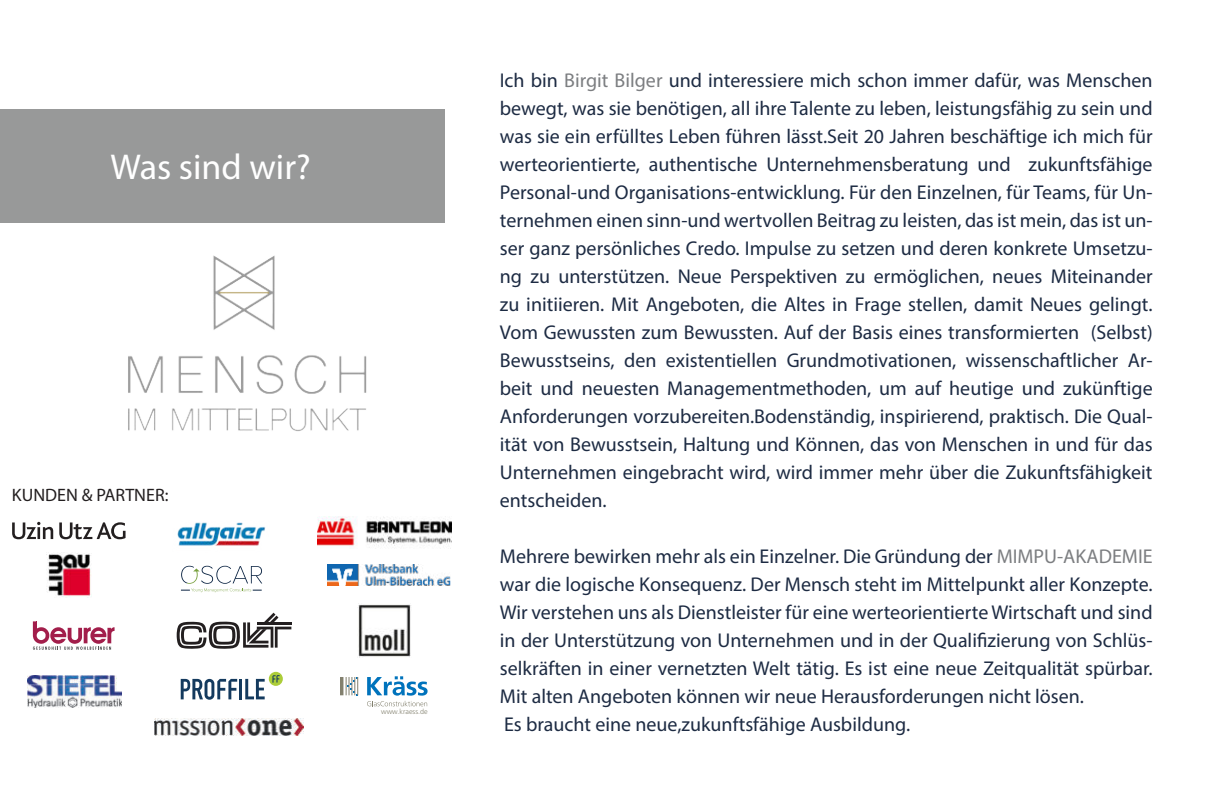
<style>
.page{position:relative;width:1224px;height:792px;background:#fff}
.page>*{position:absolute;margin:0;border:0;box-sizing:border-box;transform-origin:0 0}
.t1{font:36px "Myriad Pro";color:#fff}
.t2{font:20px/28px "Myriad Pro";color:#1d2b43;text-align:justify}
.t3{font:18px "Myriad Pro";color:#231f20}
.t4{font:300 7.2px "Frutiger";color:#82806e}
.s1{color:#7c7e81}
</style>
<div class="page">
<div style="left:0;top:110px;width:445px;height:113px;background:#989999"></div>
<img style="left:177px;top:522px;width:89px;height:24px">
<svg style="left:33px;top:621px;width:82px;height:29px"></svg>
<svg style="left:177px;top:613px;width:114px;height:36px"></svg>
<hr style="left:257px;top:622px;width:34px;height:3px;background:#231f20">
<svg style="left:346px;top:677px;width:12px;height:18px"></svg>
<hr style="left:340px;top:677px;width:3px;height:18px;background:#82806e">
<svg style="left:367px;top:676px;width:61px;height:30px"></svg>
<img style="left:155px;top:718px;width:149px;height:18px">
<hr style="left:239px;top:679px;width:3px;height:20px;background:#143a5e">
<svg style="left:245px;top:679px;width:20px;height:20px"></svg>
<svg style="left:181px;top:679px;width:56px;height:21px"></svg>
<div style="left:269px;top:672px;width:14px;height:14px;background:#accd39;border-radius:50%"></div>
<svg style="left:272px;top:675px;width:8px;height:8px"></svg>
<svg style="left:12px;top:522px;width:41px;height:17px"></svg>
<svg style="left:59px;top:522px;width:67px;height:17px"></svg>
<svg style="left:181px;top:566px;width:81px;height:26px"></svg>
<img style="left:28px;top:676px;width:94px;height:32px">
<img style="left:358px;top:604px;width:53px;height:54px">
<img style="left:328px;top:564px;width:123px;height:22px">
<img style="left:318px;top:516px;width:134px;height:33px">
<img style="left:46px;top:553px;width:46px;height:45px">
<img style="left:128px;top:256px;width:239px;height:175px">
<h1 class="t1" style="left:110px;top:149px;width:202px">Was sind wir?</h1>
<p class="t3" style="left:12px;top:486px;width:158px">KUNDEN &amp; PARTNER:</p>
<p class="t4" style="left:381px;top:708px;width:48px">www.kraess.de</p>
<p class="t2" style="left:500px;top:67px;width:654px">Ich bin <span class="s1">Birgit Bilger</span> und interessiere mich schon immer dafür, was Menschen bewegt, was sie benötigen, all ihre Talente zu leben, leistungsfähig zu sein und was sie ein erfülltes Leben führen lässt.Seit 20 Jahren beschäftige ich mich für werteorientierte, authentische Unternehmensberatung und zukunftsfähige Personal-und Organisations-entwicklung. Für den Einzelnen, für Teams, für Un&shy;ternehmen einen sinn-und wertvollen Beitrag zu leisten, das ist mein, das ist un&shy;ser ganz persönliches Credo. Impulse zu setzen und deren konkrete Umsetzu&shy;ng zu unterstützen. Neue Perspektiven zu ermöglichen, neues Miteinander zu initiieren. Mit Angeboten, die Altes in Frage stelIen, damit Neues gelingt.<br>Vom Gewussten zum Bewussten. Auf der Basis eines transformierten (Selbst)<br>Bewusstseins, den existentiellen Grundmotivationen, wissenschaftlicher Ar&shy;beit und neuesten Managementmethoden, um auf heutige und zukünftige Anforderungen vorzubereiten.Bodenständig, inspirierend, praktisch. Die Qual&shy;ität von Bewusstsein, Haltung und Können, das von Menschen in und für das Unternehmen eingebracht wird, wird immer mehr über die Zukunftsfähigkeit entscheiden.</p>
<p class="t2" style="left:500px;top:543px;width:654px;text-align:left">Mehrere bewirken mehr als ein Einzelner. Die Gründung der <span class="s1">MIMPU-AKADEMIE </span>war die logische Konsequenz. Der Mensch steht im Mittelpunkt aller Konzepte.<br>Wir verstehen uns als Dienstleister für eine werteorientierte Wirtschaft und sind in der Unterstützung von Unternehmen und in der Qualifizierung von Schlüs&shy;selkräften in einer vernetzten Welt tätig. Es ist eine neue Zeitqualität spürbar.<br>Mit alten Angeboten können wir neue Herausforderungen nicht lösen.<br>Es braucht eine neue,zukunftsfähige Ausbildung.</p>
</div>
